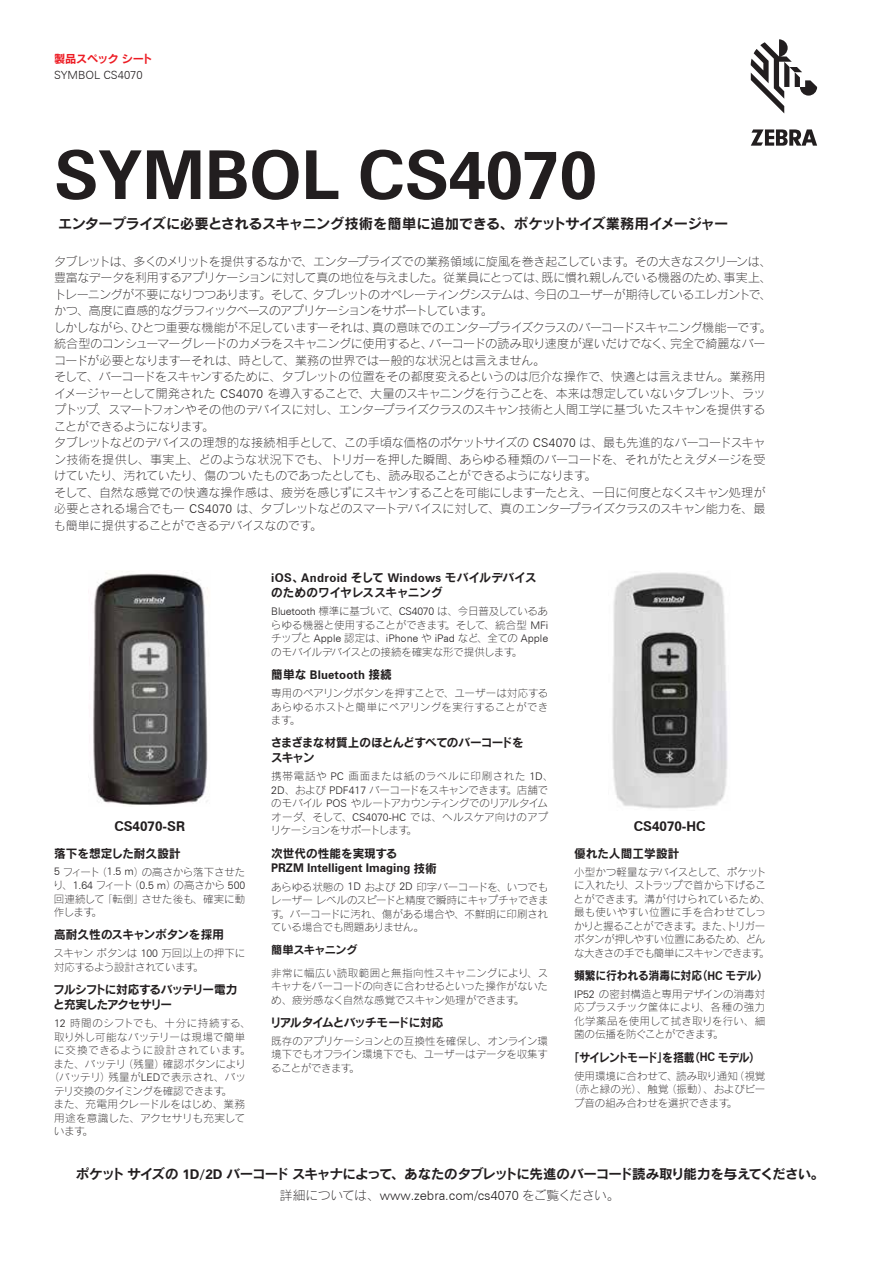
<style>
.page{position:relative;width:893px;height:1263px;background:#fff}
.page>*{position:absolute;margin:0;border:0;box-sizing:border-box;transform-origin:0 0}
.t1{font:700 67.5px "Zurich BT";letter-spacing:-.005em;color:#221e1f}
.t2{font:14.25px "Rodin Pro B";letter-spacing:-.045em;color:#221e1f}
.t3{font:13.5px "Rodin Pro B";letter-spacing:-.06em;color:#221e1f}
.t4{font:700 13.5px "Zurich BT";color:#221e1f}
.t5{font:300 12.75px "Zurich BT";color:#221e1f}
.t6{font:12px/16.5px "Rodin Pro L";letter-spacing:-.03em;color:#221e1f}
.t7{font:12px/15px "Rodin Pro B";letter-spacing:-.07em;color:#221e1f}
.t8{font:700 12px "Zurich BT";letter-spacing:.01em;color:#221e1f}
.t9{font:700 12px "Zurich BT";letter-spacing:.03em;color:#221e1f}
.t10{font:12px/15px "Rodin Pro B";letter-spacing:-.075em;color:#221e1f}
.t11{font:12px "Rodin Pro B";color:#221e1f}
.t12{font:12px "Rodin Pro B";letter-spacing:.01em;color:#221e1f}
.t13{font:12px "Rodin Pro B";letter-spacing:-.075em;color:#221e1f;scale:.91 1}
.t14{font:12px "Rodin Pro B";letter-spacing:-.01em;color:#221e1f;scale:.9 1}
.t15{font:12px "Rodin Pro B";letter-spacing:-.005em;color:#221e1f}
.t16{font:300 11.25px "Zurich BT";color:#221e1f}
.t17{font:11.25px "Rodin Pro B";letter-spacing:-.04em;color:#ed1b23}
.t18{font:11.25px "Rodin Pro B";letter-spacing:-.07em;color:#221e1f}
.t19{font:10.5px/13.5px "Rodin Pro L";letter-spacing:-.01em;color:#221e1f;text-align:justify}
.t20{font:10.5px/13.5px "Rodin Pro L";letter-spacing:-.03em;color:#221e1f}
.t21{font:10.5px "Rodin Pro L";letter-spacing:.03em;color:#221e1f}
.t22{font:300 10.5px "Zurich BT";color:#221e1f}
.t23{font:10.5px "Rodin Pro L";letter-spacing:.04em;color:#221e1f}
.t24{font:10.5px "Rodin Pro L";letter-spacing:.06em;color:#221e1f}
.t25{font:10.5px "Rodin Pro L";letter-spacing:-.045em;color:#221e1f}
.s1{font-family:"Zurich BT";font-weight:300}
.s2{font-family:"Rodin Pro B";font-weight:400}
.s3{font-family:"Rodin Pro L";font-weight:400}
.s4{font-family:"Zurich BT";font-weight:700}
</style>
<div class="page">
<img style="left:93px;top:571px;width:115px;height:234px">
<img style="left:612px;top:572px;width:116px;height:237px">
<svg style="left:751px;top:39px;width:66px;height:74px"></svg>
<svg style="left:751px;top:129px;width:66px;height:17px"></svg>
<p class="t17" style="left:54px;top:51px;width:100px">製品スペック シート</p>
<p class="t16" style="left:54px;top:68px;width:90px">SYMBOL CS4070</p>
<h1 class="t1" style="left:54px;top:134px;width:544px">SYMBOL CS4070</h1>
<p class="t2" style="left:58px;top:214px;width:672px">エンタープライズに必要とされるスキャニング技術を簡単に追加できる、ポケットサイズ業務用イメージャー</p>
<p class="t6" style="left:54px;top:253px;width:719px">タブレットは、多くのメリットを提供するなかで、エンタープライズでの業務領域に旋風を巻き起こしています。その大きなスクリーンは、豊富なデータを利用するアプリケーションに対して真の地位を与えました。従業員にとっては、既に慣れ親しんでいる機器のため、事実上、トレーニングが不要になりつつあります。そして、タブレットのオペレーティングシステムは、今日のユーザーが期待しているエレガントで、かつ、高度に直感的なグラフィックベースのアプリケーションをサポートしています。<br>しかしながら、ひとつ重要な機能が不足していますーそれは、真の意味でのエンタープライズクラスのバーコードスキャニング機能ーです。統合型のコンシューマーグレードのカメラをスキャニングに使用すると、バーコードの読み取り速度が遅いだけでなく、完全で綺麗なバーコードが必要となりますーそれは、時として、業務の世界では一般的な状況とは言えません。<br>そして、バーコードをスキャンするために、タブレットの位置をその都度変えるというのは厄介な操作で、快適とは言えません。業務用イメージャーとして開発された <span class="s1">CS4070</span> を導入することで、大量のスキャニングを行うことを、本来は想定していないタブレット、ラップトップ、スマートフォンやその他のデバイスに対し、エンタープライズクラスのスキャン技術と人間工学に基づいたスキャンを提供することができるようになります。<br>タブレットなどのデバイスの理想的な接続相手として、この手頃な価格のポケットサイズの <span class="s1">CS4070</span> は、最も先進的なバーコードスキャン技術を提供し、事実上、どのような状況下でも、トリガーを押した瞬間、あらゆる種類のバーコードを、それがたとえダメージを受けていたり、汚れていたり、傷のついたものであったとしても、読み取ることができるようになります。<br>そして、自然な感覚での快適な操作感は、疲労を感じずにスキャンすることを可能にしますーたとえ、一日に何度となくスキャン処理が必要とされる場合でもー <span class="s1">CS4070</span> は、タブレットなどのスマートデバイスに対して、真のエンタープライズクラスのスキャン能力を、最も簡単に提供することができるデバイスなのです。</p>
<p class="t9" style="left:271px;top:570px;width:267px">iOS<span class="s2">、</span>Android <span class="s2">そして</span> Windows <span class="s2">モバイルデバイス</span></p>
<p class="t15" style="left:271px;top:585px;width:173px">のためのワイヤレススキャニング</p>
<p class="t19" style="left:271px;top:604px;width:279px"><span class="s1">Bluetooth</span> 標準に基づいて、<span class="s1">CS4070</span> は、今日普及しているあらゆる機器と使用することができます。そして、統合型 <span class="s1">MFi</span></p>
<p class="t22" style="left:271px;top:632px;width:278px"><span class="s3">チップと</span> Apple <span class="s3">認定は、</span>iPhone <span class="s3">や</span> iPad <span class="s3">など、全ての</span> Apple</p>
<p class="t19" style="left:271px;top:645px;width:253px">のモバイルデバイスとの接続を確実な形で提供します。</p>
<p class="t8" style="left:271px;top:667px;width:122px"><span class="s2">簡単な</span> Bluetooth <span class="s2">接続</span></p>
<p class="t19" style="left:271px;top:686px;width:279px">専用のペアリングボタンを押すことで、ユーザーは対応するあらゆるホストと簡単にペアリングを実行することができます。</p>
<p class="t7" style="left:271px;top:735px;width:254px">さまざまな材質上のほとんどすべてのバーコードをスキャン</p>
<p class="t19" style="left:271px;top:769px;width:284px;text-align:left">携帯電話や <span class="s1">PC</span> 画面または紙のラベルに印刷された <span class="s1">1D</span>、<br><span class="s1">2D</span>、および <span class="s1">PDF417</span> バーコードをスキャンできます。店舗でのモバイル <span class="s1">POS</span> やルートアカウンティングでのリアルタイムオーダ、そして、<span class="s1">CS4070-HC</span> では、ヘルスケア向けのアプリケーションをサポートします。</p>
<p class="t11" style="left:271px;top:845px;width:128px">次世代の性能を実現する</p>
<p class="t8" style="left:271px;top:861px;width:167px">PRZM Intelligent Imaging <span class="s2">技術</span></p>
<p class="t19" style="left:271px;top:879px;width:279px">あらゆる状態の <span class="s1">1D</span> および <span class="s1">2D</span> 印字バーコードを、いつでもレーザーレベルのスピードと精度で瞬時にキャプチャできます。バーコードに汚れ、傷がある場合や、不鮮明に印刷されている場合でも問題ありません。</p>
<p class="t18" style="left:271px;top:942px;width:88px">簡単スキャニング</p>
<p class="t19" style="left:271px;top:965px;width:278px">非常に幅広い読取範囲と無指向性スキャニングにより、スキャナをバーコードの向きに合わせるといった操作がないため、疲労感なく自然な感覚でスキャン処理ができます。</p>
<p class="t7" style="left:270px;top:1014px;width:175px">リアルタイムとバッチモードに対応</p>
<p class="t19" style="left:271px;top:1034px;width:279px">既存のアプリケーションとの互換性を確保し、オンライン環境下でもオフライン環境下でも、ユーザーはデータを収集することができます。</p>
<p class="t4" style="left:114px;top:818px;width:72px">CS4070-SR</p>
<p class="t4" style="left:634px;top:818px;width:73px">CS4070-HC</p>
<p class="t12" style="left:54px;top:845px;width:128px">落下を想定した耐久設計</p>
<p class="t19" style="left:53px;top:864px;width:194px"><span class="s1">5</span> フィート（<span class="s1">1.5 m</span>）の高さから落下させたり、<span class="s1">1.64</span> フィート（<span class="s1">0.5 m</span>）の高さから <span class="s1">500</span>回連続して「転倒」させた後も、確実に動作します。</p>
<p class="t11" style="left:54px;top:927px;width:172px">高耐久性のスキャンボタンを採用</p>
<p class="t19" style="left:54px;top:946px;width:193px">スキャンボタンは <span class="s1">100</span> 万回以上の押下に対応するよう設計されています。</p>
<p class="t10" style="left:53px;top:982px;width:186px">フルシフトに対応するバッテリー電力と充実したアクセサリー</p>
<p class="t23" style="left:54px;top:1016px;width:198px"><span class="s1">12</span> 時間のシフトでも、十分に持続する、</p>
<p class="t21" style="left:54px;top:1030px;width:193px">取り外し可能なバッテリーは現場で簡単</p>
<p class="t24" style="left:54px;top:1043px;width:198px">に交換できるように設計されています。</p>
<p class="t19" style="left:54px;top:1056px;width:194px">また、バッテリ（残量）確認ボタンにより</p>
<p class="t21" style="left:49px;top:1070px;width:199px">（バッテリ）残量が<span class="s1">LED</span>で表示され、バッ</p>
<p class="t25" style="left:54px;top:1084px;width:180px">テリ交換のタイミングを確認できます。</p>
<p class="t19" style="left:54px;top:1097px;width:193px">また、充電用クレードルをはじめ、業務</p>
<p class="t19" style="left:54px;top:1110px;width:193px">用途を意識した、アクセサリも充実して</p>
<p class="t19" style="left:54px;top:1124px;width:41px">います。</p>
<p class="t12" style="left:574px;top:845px;width:107px">優れた人間工学設計</p>
<p class="t20" style="left:574px;top:864px;width:199px">小型かつ軽量なデバイスとして、ポケットに入れたり、ストラップで首から下げることができます。溝が付けられているため、最も使いやすい位置に手を合わせてしっかりと握ることができます。また、トリガーボタンが押しやすい位置にあるため、どんな大きさの手でも簡単にスキャンできます。</p>
<p class="t14" style="left:574px;top:967px;width:217px">頻繁に行われる消毒に対応（<span class="s4">HC</span> モデル）</p>
<p class="t19" style="left:574px;top:987px;width:193px"><span class="s1">IP52</span> の密封構造と専用デザインの消毒対応プラスチック筐体により、各種の強力化学薬品を使用して拭き取りを行い、細菌の伝播を防ぐことができます。</p>
<p class="t13" style="left:569px;top:1049px;width:212px">「サイレントモード」を搭載（<span class="s4">HC</span> モデル）</p>
<p class="t19" style="left:574px;top:1068px;width:193px">使用環境に合わせて、読み取り通知（視覚</p>
<p class="t19" style="left:569px;top:1082px;width:198px">（赤と緑の光）、触覚（振動）、およびビー</p>
<p class="t19" style="left:574px;top:1095px;width:165px">プ音の組み合わせを選択できます。</p>
<p class="t3" style="left:76px;top:1165px;width:750px">ポケットサイズの <span class="s4">1D/2D</span> バーコードスキャナによって、あなたのタブレットに先進のバーコード読み取り能力を与えてください。</p>
<p class="t5" style="left:280px;top:1187px;width:341px"><span class="s3">詳細については、</span>www.zebra.com/cs4070 <span class="s3">をご覧ください。</span></p>
</div>
